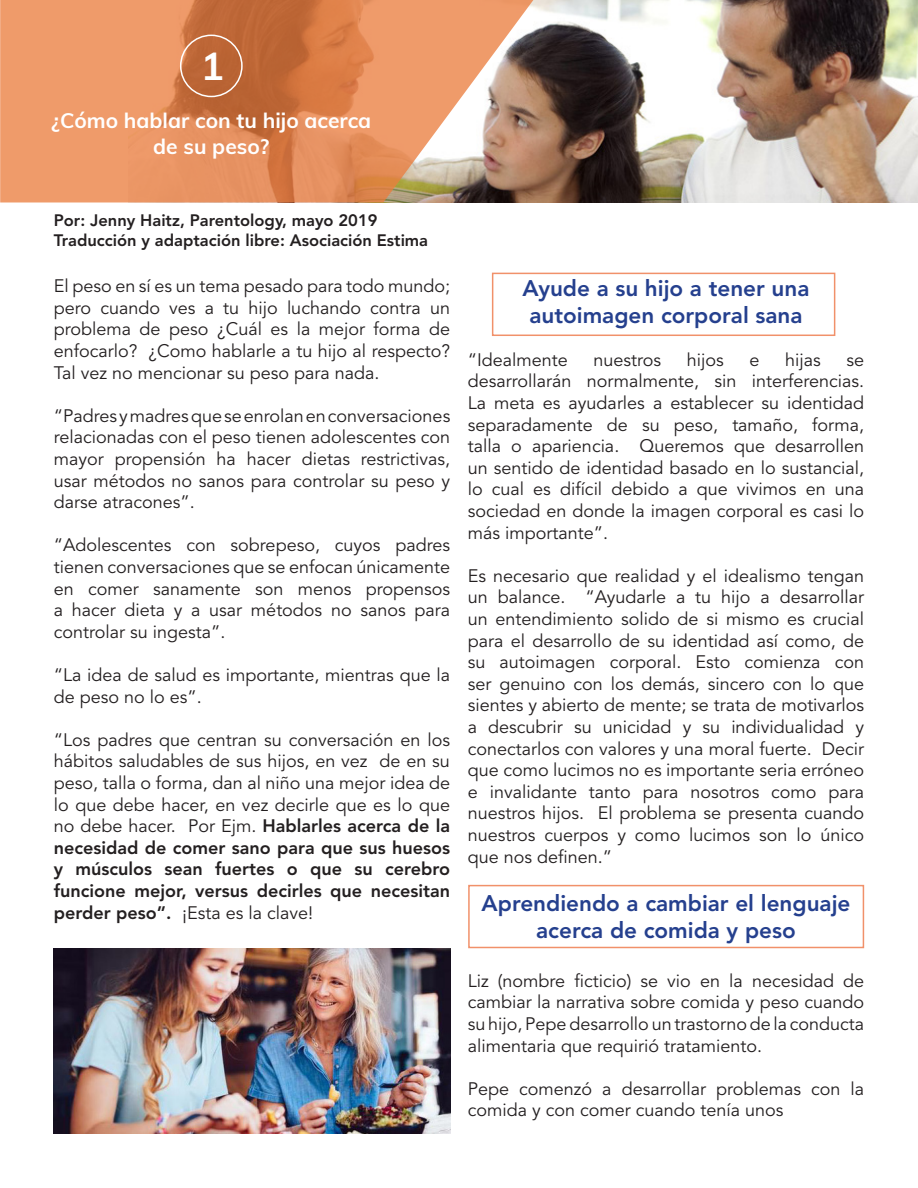
<style>
.page{position:relative;width:918px;height:1188px;background:#fff}
.page>*{position:absolute;margin:0;border:0;box-sizing:border-box;transform-origin:0 0}
.t1{font:700 39px "Muli";color:#fff}
.t2{font:800 22.5px/27px "Avenir LT Std";color:#25408e;text-align:center}
.t3{font:700 21px/25.2px "Muli";color:#fff;text-align:center}
.t4{font:18px/21.6px "Avenir LT Std";color:#231f20;text-align:justify}
.t5{font:800 16.5px/19.8px "Avenir LT Std";color:#231f20}
.s1{font-weight:800}
</style>
<div class="page">
<img style="left:533px;top:0;width:385px;height:202px">
<svg style="left:0;top:0;width:533px;height:202px;background:#dd9164"></svg>
<div style="left:180px;top:35px;width:63px;height:62px;border:2px solid #fff;border-radius:50%"></div>
<img style="left:54px;top:948px;width:396px;height:186px">
<div style="left:492px;top:273px;width:343px;height:63px;border:2px solid #f1916a"></div>
<div style="left:468px;top:885px;width:396px;height:63px;border:2px solid #f1916a"></div>
<h1 class="t1" style="left:201px;top:38px;width:25px">1</h1>
<p class="t3" style="left:51px;top:107px;width:321px">¿Cómo hablar con tu hijo acerca de su peso?</p>
<p class="t5" style="left:54px;top:210px;width:376px">Por: Jenny Haitz, Parentology, mayo 2019<br>Traducción y adaptación libre: Asociación Estima</p>
<p class="t4" style="left:54px;top:276px;width:398px">El peso en sí es un tema pesado para todo mundo; pero cuando ves a tu hijo luchando contra un problema de peso ¿Cuál es la mejor forma de enfocarlo? ¿Como hablarle a tu hijo al respecto?<br>Tal vez no mencionar su peso para nada.</p>
<p class="t4" style="left:54px;top:405px;width:398px">“Padresymadresqueseenrolanenconversaciones relacionadas con el peso tienen adolescentes con mayor propensión ha hacer dietas restrictivas, usar métodos no sanos para controlar su peso y darse atracones”.</p>
<p class="t4" style="left:54px;top:535px;width:398px">“Adolescentes con sobrepeso, cuyos padres tienen conversaciones que se enfocan únicamente en comer sanamente son menos propensos a hacer dieta y a usar métodos no sanos para controlar su ingesta”.</p>
<p class="t4" style="left:54px;top:665px;width:398px">“La idea de salud es importante, mientras que la de peso no lo es”.</p>
<p class="t4" style="left:54px;top:729px;width:398px">“Los padres que centran su conversación en los hábitos saludables de sus hijos, en vez de en su peso, talla o forma, dan al niño una mejor idea de lo que debe hacer, en vez decirle que es lo que no debe hacer. Por Ejm. <span class="s1">Hablarles acerca de la necesidad de comer sano para que sus huesos y músculos sean fuertes o que su cerebro funcione mejor, versus decirles que necesitan perder peso”.</span> ¡Esta es la clave!</p>
<p class="t2" style="left:522px;top:274px;width:289px">Ayude a su hijo a tener una autoimagen corporal sana</p>
<p class="t4" style="left:468px;top:349px;width:102px">“Idealmente</p>
<p class="t4" style="left:594px;top:349px;width:69px">nuestros</p>
<p class="t4" style="left:687px;top:349px;width:38px">hijos</p>
<p class="t4" style="left:750px;top:349px;width:12px">e</p>
<p class="t4" style="left:785px;top:349px;width:37px">hijas</p>
<p class="t4" style="left:468px;top:349px;width:398px;text-indent:379px">se desarrollarán normalmente, sin interferencias.<br>La meta es ayudarles a establecer su identidad separadamente de su peso, tamaño, forma, talla o apariencia. Queremos que desarrollen un sentido de identidad basado en lo sustancial, lo cual es difícil debido a que vivimos en una sociedad en donde la imagen corporal es casi lo más importante”.</p>
<p class="t4" style="left:468px;top:565px;width:398px">Es necesario que realidad y el idealismo tengan un balance. “Ayudarle a tu hijo a desarrollar un entendimiento solido de si mismo es crucial para el desarrollo de su identidad así como, de su autoimagen corporal. Esto comienza con ser genuino con los demás, sincero con lo que sientes y abierto de mente; se trata de motivarlos a descubrir su unicidad y su individualidad y conectarlos con valores y una moral fuerte. Decir que como lucimos no es importante seria erróneo e invalidante tanto para nosotros como para nuestros hijos. El problema se presenta cuando nuestros cuerpos y como lucimos son lo único que nos definen.”</p>
<p class="t2" style="left:482px;top:890px;width:370px">Aprendiendo a cambiar el lenguaje acerca de comida y peso</p>
<p class="t4" style="left:468px;top:970px;width:398px">Liz (nombre ficticio) se vio en la necesidad de cambiar la narrativa sobre comida y peso cuando su hijo, Pepedesarrollo un trastornode la conducta alimentaria que requirió tratamiento.</p>
<p class="t4" style="left:468px;top:1078px;width:398px">Pepe comenzó a desarrollar problemas con la comida y con comer cuando tenía unos</p>
</div>
